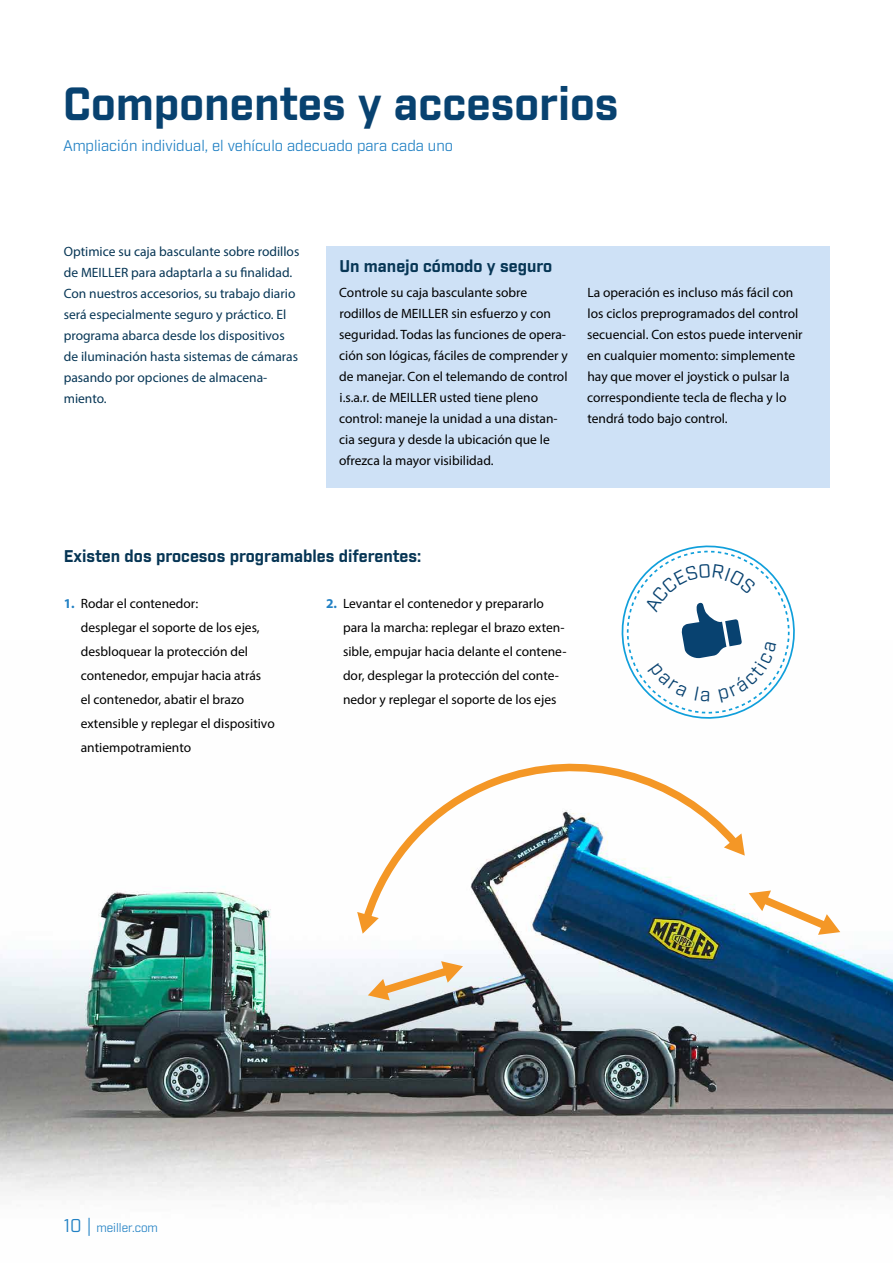
<style>
.page{position:relative;width:893px;height:1263px;background:#fff}
.page>*{position:absolute;margin:0;border:0;box-sizing:border-box;transform-origin:0 0}
.t1{font:700 45px "Industry";color:#084270}
.t2{font:700 16.5px "Industry";color:#073655}
.t3{font:15px "Industry";color:#2281c4}
.t4{font:13.5px/21px "Myriad Pro";color:#000}
.t5{font:13.5px/21px "Myriad Pro";color:#073655}
.t6{font:12px "Industry";color:#2281c4}
.s1{font-weight:700;color:#2281c4}
.s2{font-size:18px}
</style>
<div class="page">
<img style="left:0;top:886px;width:893px;height:312px">
<svg style="left:358px;top:763px;width:387px;height:164px"></svg>
<svg style="left:357px;top:912px;width:22px;height:22px"></svg>
<svg style="left:724px;top:833px;width:21px;height:23px"></svg>
<svg style="left:368px;top:961px;width:95px;height:39px"></svg>
<svg style="left:749px;top:890px;width:91px;height:46px"></svg>
<div style="left:326px;top:246px;width:503px;height:242px;background:#cee1f6"></div>
<svg style="left:621px;top:545px;width:174px;height:174px"></svg>
<h1 class="t1" style="left:63px;top:76px;width:557px">Componentes y accesorios</h1>
<p class="t3" style="left:63px;top:137px;width:392px">Ampliación individual, el vehículo adecuado para cada uno</p>
<p class="t5" style="left:64px;top:241px;width:237px">Optimice su caja basculante sobre rodillos de MEILLER para adaptarla a su finalidad.<br>Con nuestros accesorios, su trabajo diario será especialmente seguro y práctico. El programa abarca desde los dispositivos de iluminación hasta sistemas de cámaras pasando por opciones de almacena&shy;miento.</p>
<p class="t2" style="left:339px;top:256px;width:214px">Un manejo cómodo y seguro</p>
<p class="t4" style="left:339px;top:282px;width:230px">Controle su caja basculante sobre rodillos de MEILLER sin esfuerzo y con seguridad. Todas las funciones de opera&shy;ción son lógicas, fáciles de comprender y de manejar. Con el telemando de control i.s.a.r. de MEILLER usted tiene pleno control: maneje la unidad a una distan&shy;cia segura y desde la ubicación que le ofrezca la mayor visibilidad.</p>
<p class="t4" style="left:587px;top:282px;width:217px">La operación es incluso más fácil con los ciclos preprogramados del control secuencial. Con estos puede intervenir en cualquier momento: simplemente hay que mover el joystick o pulsar la correspondiente tecla de flecha y lo tendrá todo bajo control.</p>
<p class="t2" style="left:64px;top:546px;width:359px">Existen dos procesos programables diferentes:</p>
<p class="t4" style="left:81px;top:591px;width:195px;line-height:24px;text-indent:-17px"><span class="s1">1.</span> Rodar el contenedor:<br>desplegar el soporte de los ejes, desbloquear la protección del contenedor, empujar hacia atrás<br>el contenedor, abatir el brazo extensible y replegar el dispositivo antiempotramiento</p>
<p class="t4" style="left:343px;top:591px;width:225px;line-height:24px;text-indent:-17px"><span class="s1">2.</span> Levantar el contenedor y prepararlo para la marcha: replegar el brazo exten&shy;sible, empujar hacia delante el contene&shy;dor, desplegar la protección del conte&shy;nedor y replegar el soporte de los ejes</p>
<p class="t6" style="left:64px;top:1220px;width:96px"><span class="s2">10 |</span> meiller.com</p>
</div>
